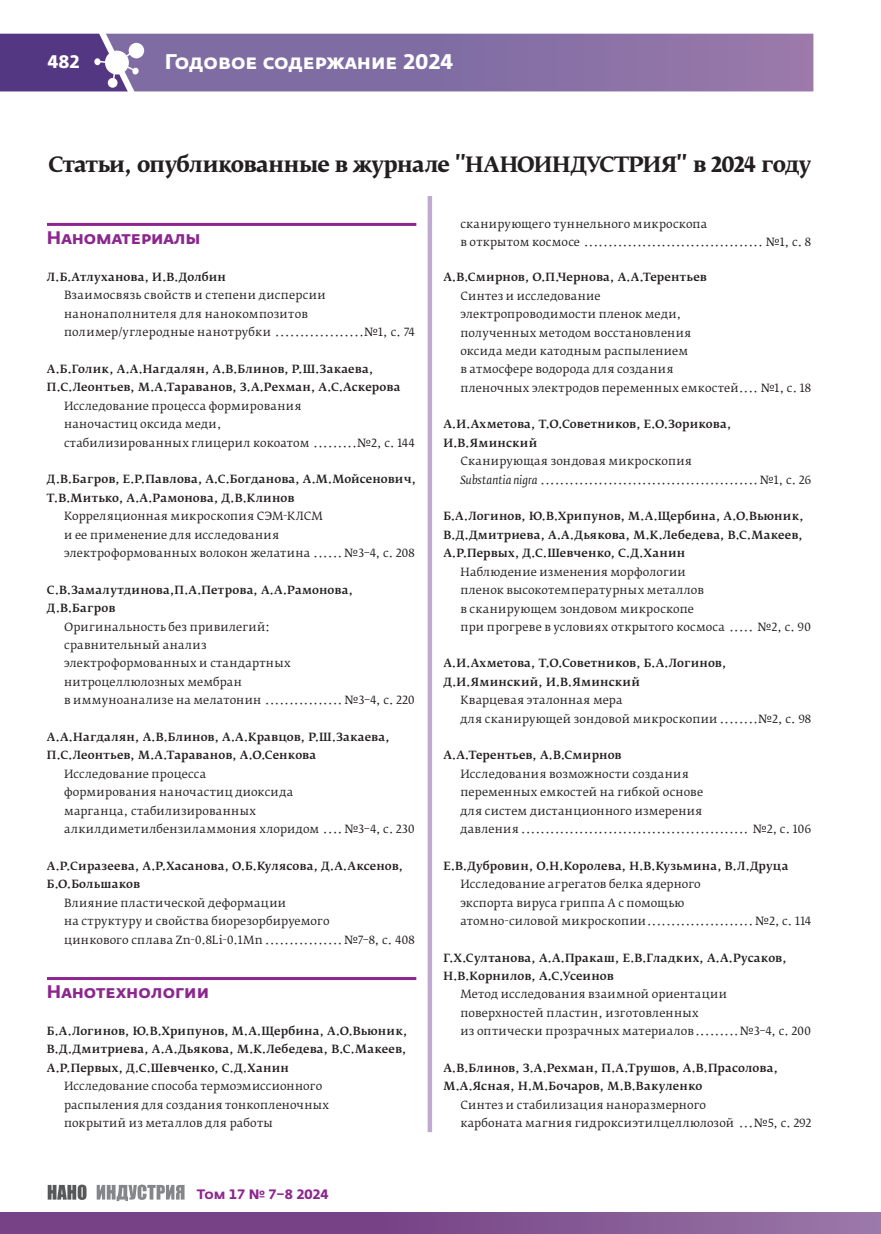
<style>
.page{position:relative;width:881px;height:1234px;background:#fff}
.page>*{position:absolute;margin:0;border:0;box-sizing:border-box;transform-origin:0 0}
.статья{font:700 21px "Fedra Serif B Pro";letter-spacing:-.04em;color:#231f20}
.t1{font:700 21px "Fedra Sans Alt Pro";color:#fff}
.раздел{font:700 18px "Fedra Sans Pro";color:#8c278f}
.t2{font:700 18px "Fedra Sans Alt Pro";color:#fff}
.t3{font:700 13.5px "Fedra Sans Alt Pro";color:#8c278f}
.статья-2{font:11.25px/18.5px "Fedra Serif B Pro";letter-spacing:.015em;color:#231f20}
.фамилия{font:500 11.25px/18.5px "Fedra Serif B Pro";letter-spacing:.015em;color:#231f20}
.s1{font-style:italic}
</style>
<div class="page">
<div style="left:0;top:1211px;width:880px;height:22px;background:linear-gradient(to right,#6e347d,#936fa3)"></div>
<svg style="left:0;top:33px;width:813px;height:59px;background:#846ea4"></svg>
<svg style="left:48px;top:1184px;width:38px;height:15px"></svg>
<svg style="left:97px;top:1184px;width:87px;height:16px"></svg>
<hr style="left:47px;top:223px;width:369px;height:3px;background:#8c278f">
<hr style="left:47px;top:976px;width:369px;height:3px;background:#8c278f">
<div style="left:427px;top:196px;width:5px;height:935px;background:#c1aad1"></div>
<h2 class="t2" style="left:48px;top:50px;width:33px">482</h2>
<p class="t1" style="left:165px;top:48px;width:290px">Годовое содержание 2024</p>
<p class="статья" style="left:48px;top:152px;width:763px">Статьи, опубликованные в журнале "НАНОИНДУСТРИЯ" в 2024 году</p>
<p class="раздел" style="left:47px;top:226px;width:155px">Наноматериалы</p>
<p class="фамилия" style="left:47px;top:267px;width:181px">Л.Б.Атлуханова, И.В.Долбин</p>
<p class="статья-2" style="left:64px;top:286px;width:352px">Взаимосвязь свойств и степени дисперсии нанонаполнителя для нанокомпозитов полимер/углеродные нанотрубки ..................№1, с. 74</p>
<p class="фамилия" style="left:47px;top:359px;width:355px">А.Б.Голик, А.А.Нагдалян, А.В.Блинов, Р.Ш.Закаева,<br>П.С.Леонтьев, М.А.Тараванов, З.А.Рехман, А.С.Аскерова</p>
<p class="статья-2" style="left:64px;top:396px;width:352px">Исследование процесса формирования<br>наночастиц оксида меди,<br>стабилизированных глицерил кокоатом .........№2, с. 144</p>
<p class="фамилия" style="left:47px;top:470px;width:371px">Д.В.Багров, Е.Р.Павлова, А.С.Богданова, А.М.Мойсенович,<br>Т.В.Митько, А.А.Рамонова, Д.В.Клинов</p>
<p class="статья-2" style="left:64px;top:507px;width:352px">Корреляционная микроскопия СЭМ-КЛСМ<br>и ее применение для исследования<br>электроформованных волокон желатина ......№3–4, с. 208</p>
<p class="фамилия" style="left:47px;top:580px;width:307px">С.В.Замалутдинова,П.А.Петрова, А.А.Рамонова,<br>Д.В.Багров</p>
<p class="статья-2" style="left:64px;top:617px;width:352px">Оригинальность без привилегий:<br>сравнительный анализ<br>электроформованных и стандартных<br>нитроцеллюлозных мембран<br>в иммуноанализе на мелатонин ................ №3–4, с. 220</p>
<p class="фамилия" style="left:47px;top:727px;width:344px">А.А.Нагдалян, А.В.Блинов, А.А.Кравцов, Р.Ш.Закаева,<br>П.С.Леонтьев, М.А.Тараванов, А.О.Сенкова</p>
<p class="статья-2" style="left:64px;top:764px;width:352px">Исследование процесса<br>формирования наночастиц диоксида<br>марганца, стабилизированных алкилдиметилбензиламмония хлоридом ....№3–4, с. 230</p>
<p class="фамилия" style="left:47px;top:856px;width:358px">А.Р.Сиразеева, А.Р.Хасанова, О.Б.Кулясова, Д.А.Аксенов,<br>Б.О.Большаков</p>
<p class="статья-2" style="left:64px;top:893px;width:352px">Влияние пластической деформации<br>на структуру и свойства биорезорбируемого<br>цинкового сплава Zn-0.8Li-0.1Mn ................ №7–8, с. 408</p>
<p class="раздел" style="left:47px;top:980px;width:163px">Нанотехнологии</p>
<p class="фамилия" style="left:47px;top:1021px;width:362px;text-align:justify">Б.А.Логинов, Ю.В.Хрипунов, М.А.Щербина, А.О.Вьюник, В.Д.Дмитриева, А.А.Дьякова, М.К.Лебедева, В.С.Макеев, А.Р.Первых, Д.С.Шевченко, С.Д.Ханин</p>
<p class="статья-2" style="left:64px;top:1076px;width:267px">Исследование способа термоэмиссионного распыления для создания тонкопленочных покрытий из металлов для работы</p>
<p class="t3" style="left:197px;top:1185px;width:133px">Том 17 № 7–8 2024</p>
<p class="статья-2" style="left:460px;top:215px;width:352px">сканирующего туннельного микроскопа<br>в открытом космосе ..................................... №1, с. 8</p>
<p class="фамилия" style="left:443px;top:268px;width:265px">А.В.Смирнов, О.П.Чернова, А.А.Терентьев</p>
<p class="статья-2" style="left:460px;top:286px;width:352px">Синтез и исследование<br>электропроводимости пленок меди,<br>полученных методом восстановления<br>оксида меди катодным распылением<br>в атмосфере водорода для создания<br>пленочных электродов переменных емкостей.... №1, с. 18</p>
<p class="фамилия" style="left:443px;top:415px;width:289px">А.И.Ахметова, Т.О.Советников, Е.О.Зорикова,<br>И.В.Яминский</p>
<p class="статья-2" style="left:460px;top:452px;width:352px">Сканирующая зондовая микроскопия<br><span class="s1">Substantia nigra</span> ............................................. №1, с. 26</p>
<p class="фамилия" style="left:443px;top:507px;width:362px;text-align:justify">Б.А.Логинов, Ю.В.Хрипунов, М.А.Щербина, А.О.Вьюник, В.Д.Дмитриева, А.А.Дьякова, М.К.Лебедева, В.С.Макеев, А.Р.Первых, Д.С.Шевченко, С.Д.Ханин</p>
<p class="статья-2" style="left:460px;top:562px;width:352px">Наблюдение изменения морфологии<br>пленок высокотемпературных металлов<br>в сканирующем зондовом микроскопе<br>при прогреве в условиях открытого космоса ..... №2, с. 90</p>
<p class="фамилия" style="left:443px;top:654px;width:284px">А.И.Ахметова, Т.О.Советников, Б.А.Логинов,<br>Д.И.Яминский, И.В.Яминский</p>
<p class="статья-2" style="left:460px;top:691px;width:352px">Кварцевая эталонная мера<br>для сканирующей зондовой микроскопии........№2, с. 98</p>
<p class="фамилия" style="left:443px;top:746px;width:180px">А.А.Терентьев, А.В.Смирнов</p>
<p class="статья-2" style="left:460px;top:764px;width:352px">Исследования возможности создания<br>переменных емкостей на гибкой основе<br>для систем дистанционного измерения<br>давления ............................................... №2, с. 106</p>
<p class="фамилия" style="left:443px;top:856px;width:346px">Е.В.Дубровин, О.Н.Королева, Н.В.Кузьмина, В.Л.Друца</p>
<p class="статья-2" style="left:460px;top:874px;width:352px">Исследование агрегатов белка ядерного<br>экспорта вируса гриппа А с помощью<br>атомно-силовой микроскопии...................... №2, с. 114</p>
<p class="фамилия" style="left:443px;top:948px;width:345px">Г.Х.Султанова, А.А.Пракаш, Е.В.Гладких, А.А.Русаков,<br>Н.В.Корнилов, А.С.Усеинов</p>
<p class="статья-2" style="left:460px;top:985px;width:352px">Метод исследования взаимной ориентации поверхностей пластин, изготовленных<br>из оптически прозрачных материалов.........№3–4, с. 200</p>
<p class="фамилия" style="left:443px;top:1058px;width:336px">А.В.Блинов, З.А.Рехман, П.А.Трушов, А.В.Прасолова,<br>М.А.Ясная, Н.М.Бочаров, М.В.Вакуленко</p>
<p class="статья-2" style="left:460px;top:1095px;width:352px">Синтез и стабилизация наноразмерного<br>карбоната магния гидроксиэтилцеллюлозой ...№5, с. 292</p>
</div>
